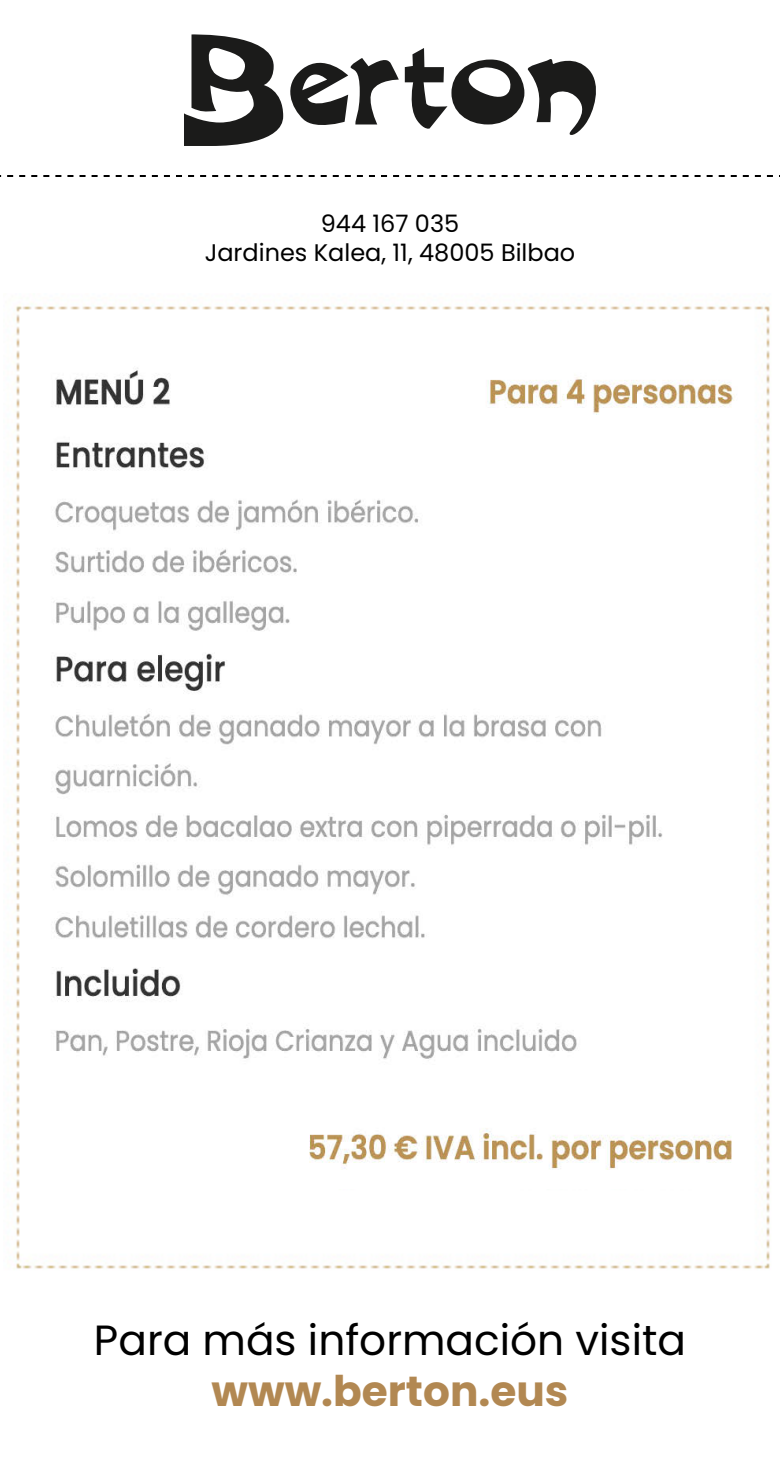
<style>
.page{position:relative;width:780px;height:1468px;background:#fff}
.page>*{position:absolute;margin:0;border:0;box-sizing:border-box;transform-origin:0 0}
.t1{font:42.2px "Poppins";color:#000}
.t2{font:700 42.2px "Poppins";color:#b28852}
.t3{font:24px/28.8px "Poppins";color:#000;text-align:center}
</style>
<div class="page">
<svg style="left:184px;top:34px;width:215px;height:112px"></svg>
<svg style="left:405px;top:48px;width:191px;height:87px"></svg>
<svg style="left:0;top:175px;width:780px;height:2px"></svg>
<img style="left:16px;top:305px;width:754px;height:964px">
<img style="left:32px;top:324px;width:720px;height:865px">
<p class="t3" style="left:205px;top:209px;width:372px">944 167 035<br>Jardines Kalea, 11, 48005 Bilbao</p>
<h1 class="t1" style="left:94px;top:1316px;width:594px">Para más información visita</h1>
<h1 class="t2" style="left:212px;top:1367px;width:358px">www.berton.eus</h1>
</div>
